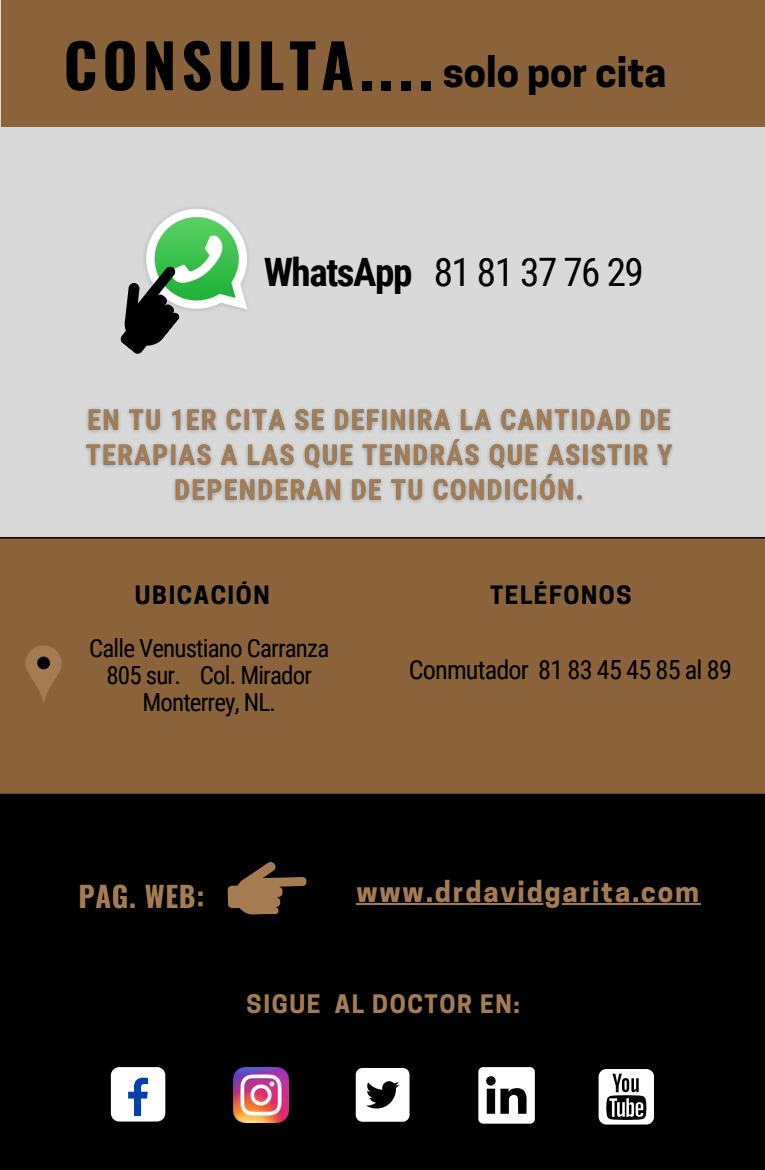
<style>
.page{position:relative;width:765px;height:1170px;background:#000}
.page>*{position:absolute;margin:0;border:0;box-sizing:border-box;transform-origin:0 0}
.t1{font:700 60.25px "Oswald";letter-spacing:.08em;color:#000}
.t2{font:700 40px "Cooper Hewitt";color:#000}
.t3{font:39.12px "Roboto Condensed";letter-spacing:-.035em;color:#000}
.t4{font:700 28.5px "Oswald";letter-spacing:.025em;color:#a57c52}
.t5{font:700 27.75px "Cooper Hewitt";letter-spacing:.065em;color:#a57c52}
.t6{font:26.25px "Roboto Condensed";letter-spacing:-.03em;color:#000}
.t7{font:25px "Roboto Condensed";letter-spacing:-.035em;color:#000}
.t8{font:700 24px "Cooper Hewitt";letter-spacing:.065em;color:#a57c52}
.t9{font:700 23.75px "Cooper Hewitt";letter-spacing:.065em;color:#000}
.s1{font-weight:700}
</style>
<div class="page">
<div style="left:0;top:0;width:765px;height:795px;background:#d9d9d9"></div>
<div style="left:111px;top:1067px;width:54px;height:54px;background:#fff;border-radius:8px"></div>
<svg style="left:128px;top:1078px;width:20px;height:38px"></svg>
<div style="left:356px;top:1068px;width:53px;height:53px;background:#fff;border-radius:7px"></div>
<svg style="left:366px;top:1081px;width:33px;height:28px"></svg>
<svg style="left:478px;top:1067px;width:57px;height:56px"></svg>
<div style="left:599px;top:1069px;width:55px;height:55px;background:#fff;border-radius:8px"></div>
<svg style="left:606px;top:1074px;width:40px;height:46px"></svg>
<img style="left:234px;top:1068px;width:54px;height:54px">
<div style="left:1px;top:0;width:764px;height:127px;background:#8a633a"></div>
<img style="left:145px;top:208px;width:103px;height:103px">
<svg style="left:120px;top:253px;width:82px;height:101px"></svg>
<div style="left:0;top:538px;width:765px;height:256px;background:#8a633a"></div>
<svg style="left:25px;top:645px;width:37px;height:59px;background:#8f6942"></svg>
<svg style="left:227px;top:862px;width:80px;height:53px"></svg>
<img style="left:85px;top:408px;width:588px;height:95px">
<hr style="left:356px;top:903px;width:345px;height:2px;background:#a57c52">
<h6 class="t1" style="left:64px;top:18px;width:371px">CONSULTA....</h6>
<p class="t2" style="left:443px;top:57px;width:225px">solo por cita</p>
<p class="t3" style="left:264px;top:250px;width:382px"><span class="s1">WhatsApp</span> 81 81 37 76 29</p>
<p class="t9" style="left:135px;top:586px;width:136px">UBICACIÓN</p>
<p class="t9" style="left:490px;top:586px;width:143px">TELÉFONOS</p>
<p class="t7" style="left:89px;top:633px;width:242px">Calle Venustiano Carranza</p>
<p class="t7" style="left:106px;top:661px;width:207px">805 sur. Col. Mirador</p>
<h3 class="t7" style="left:142px;top:688px;width:135px">Monterrey, NL.</h3>
<p class="t6" style="left:409px;top:655px;width:325px">Conmutador 81 83 45 45 85 al 89</p>
<p class="t4" style="left:78px;top:874px;width:127px">PAG. WEB:</p>
<h4 class="t5" style="left:356px;top:881px;width:344px">www.drdavidgarita.com</h4>
<p class="t8" style="left:247px;top:995px;width:275px">SIGUE AL DOCTOR EN:</p>
</div>
